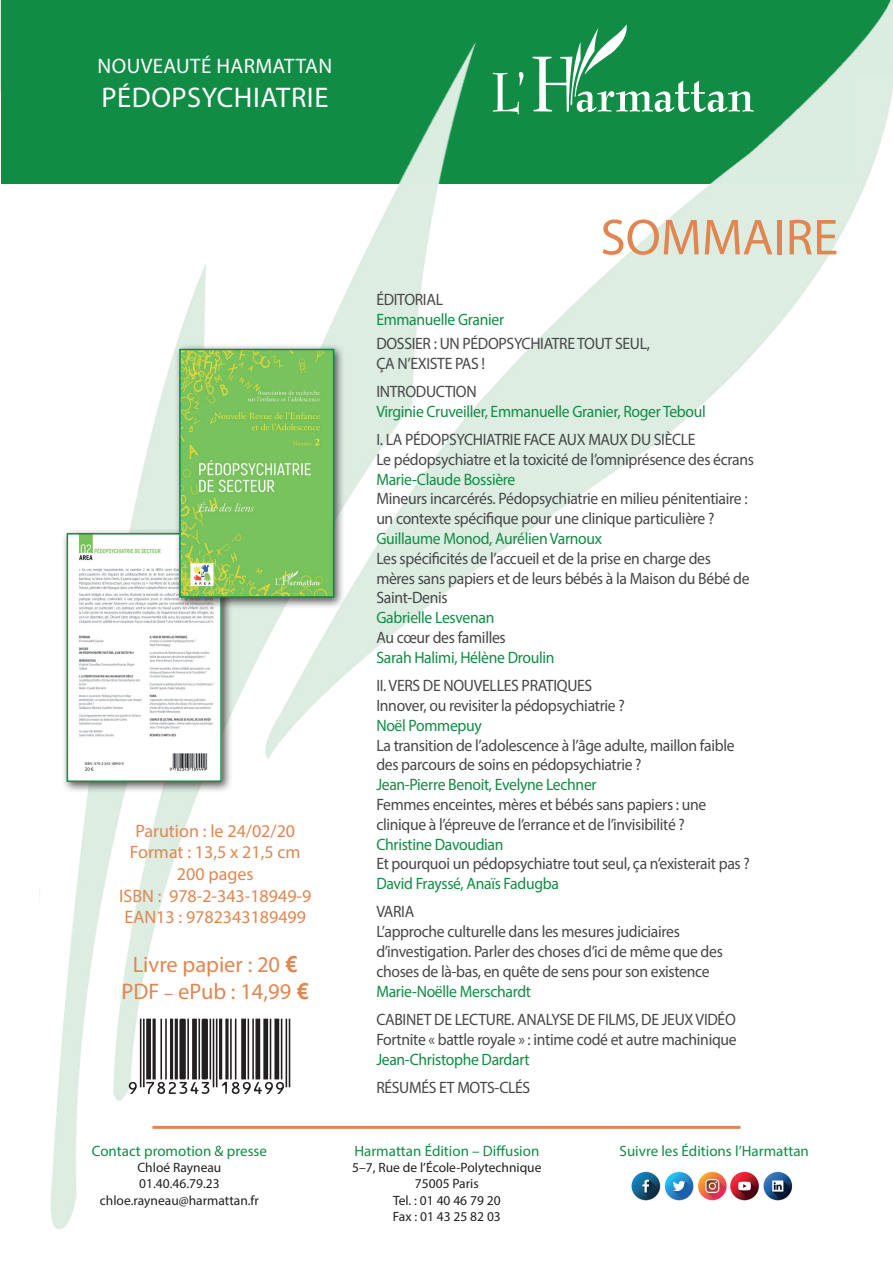
<style>
.page{position:relative;width:893px;height:1263px;background:#fff}
.page>*{position:absolute;margin:0;border:0;box-sizing:border-box;transform-origin:0 0}
.t1{font:51px "Myriad Pro";color:#e18651}
.t2{font:28.5px "Myriad Pro";color:#fff}
.t3{font:22.5px/27px "Myriad Pro";color:#e18651;text-align:center}
.t4{font:21px "Myriad Pro";letter-spacing:.02em;color:#fff}
.t5{font:18px/21.6px "Myriad Pro";color:#e18651;text-align:center}
.t6{font:16.5px/19.8px "Myriad Pro";letter-spacing:-.02em;color:#464748;scale:.95 1}
.t7{font:16.5px "Myriad Pro";letter-spacing:-.02em;color:#108c44;scale:.95 1}
.t8{font:15px "Myriad Pro";color:#108c44}
.t9{font:13.5px/16.2px "Myriad Pro";color:#231f20;text-align:center}
.s1{font-family:"Gadugi";font-weight:700}
.s2{font-size:18px}
</style>
<div class="page">
<div style="left:1px;top:0;width:853px;height:184px;background:#108c44"></div>
<img style="left:39px;top:0;width:854px;height:1229px">
<div style="left:61px;top:528px;width:172px;height:265px;background:#231f20;opacity:.75"></div>
<img style="left:70px;top:536px;width:149px;height:243px">
<div style="left:67px;top:533px;width:155px;height:249px;border:2px solid #108c44"></div>
<div style="left:174px;top:343px;width:172px;height:266px;background:#231f20;opacity:.75"></div>
<img style="left:182px;top:352px;width:149px;height:243px">
<div style="left:179px;top:349px;width:155px;height:249px;border:2px solid #108c44"></div>
<svg style="left:129px;top:1019px;width:161px;height:75px"></svg>
<p class="t4" style="left:98px;top:53px;width:236px">NOUVEAUTÉ HARMATTAN</p>
<h2 class="t2" style="left:101px;top:80px;width:16px">pédopsychiatrie</h2>
<p class="t5" style="left:119px;top:820px;width:194px">Parution : le 24/02/20<br>Format : 13,5 x 21,5 cm<br>200 pages<br>ISBN : 978-2-343-18949-9<br>EAN13 : 9782343189499</p>
<h3 class="t3" style="left:122px;top:950px;width:189px">Livre papier : 20 <span class="s1">€<br></span>PDF <span class="s2">–</span> ePub : 14,99 <span class="s1">€</span></h3>
<p class="t8" style="left:92px;top:1142px;width:177px">Contact promotion &amp; presse</p>
<p class="t9" style="left:100px;top:1159px;width:161px">Chloé Rayneau<br>01.40.46.79.23 chloe.rayneau@harmattan.fr</p>
<h1 class="t1" style="left:600px;top:206px;width:239px">SOMMAIRE</h1>
<p class="t6" style="left:376px;top:289px;width:72px">ÉDITORIAL</p>
<p class="t7" style="left:376px;top:309px;width:136px">Emmanuelle Granier</p>
<p class="t6" style="left:376px;top:333px;width:290px">DOSSIER : UN PÉDOPSYCHIATRE TOUT SEUL,<br>ÇA N’EXISTE PAS !</p>
<p class="t6" style="left:376px;top:381px;width:107px">INTRODUCTION</p>
<p class="t7" style="left:376px;top:401px;width:348px">Virginie Cruveiller, Emmanuelle Granier, Roger Teboul</p>
<p class="t6" style="left:376px;top:429px;width:399px">I. LA PÉDOPSYCHIATRIE FACE AUX MAUX DU SIÈCLE<br>Le pédopsychiatre et la toxicité de l’omniprésence des écrans</p>
<p class="t7" style="left:376px;top:469px;width:148px">Marie-Claude Bossière</p>
<p class="t6" style="left:376px;top:489px;width:392px">Mineurs incarcérés. Pédopsychiatrie en milieu pénitentiaire : un contexte spécifique pour une clinique particulière ?</p>
<p class="t7" style="left:376px;top:528px;width:239px">Guillaume Monod, Aurélien Varnoux</p>
<p class="t6" style="left:376px;top:548px;width:394px">Les spécificités de l’accueil et de la prise en charge des mères sans papiers et de leurs bébés à la Maison du Bébé de<br>Saint-Denis</p>
<p class="t7" style="left:376px;top:607px;width:126px">Gabrielle Lesvenan</p>
<p class="t6" style="left:376px;top:627px;width:138px">Au cœur des familles</p>
<p class="t7" style="left:376px;top:647px;width:189px">Sarah Halimi, Hélène Droulin</p>
<p class="t6" style="left:376px;top:675px;width:263px">II. VERS DE NOUVELLES PRATIQUES<br>Innover, ou revisiter la pédopsychiatrie ?</p>
<p class="t7" style="left:376px;top:715px;width:113px">Noël Pommepuy</p>
<p class="t6" style="left:376px;top:735px;width:379px">La transition de l’adolescence à l’âge adulte, maillon faible des parcours de soins en pédopsychiatrie ?</p>
<p class="t7" style="left:376px;top:774px;width:233px">Jean-Pierre Benoit, Evelyne Lechner</p>
<p class="t6" style="left:376px;top:794px;width:349px">Femmes enceintes, mères et bébés sans papiers : une clinique à l’épreuve de l’errance et de l’invisibilité ?</p>
<p class="t7" style="left:376px;top:834px;width:135px">Christine Davoudian</p>
<p class="t6" style="left:376px;top:854px;width:395px">Et pourquoi un pédopsychiatre tout seul, ça n’existerait pas ?</p>
<p class="t7" style="left:376px;top:873px;width:194px">David Frayssé, Anaïs Fadugba</p>
<p class="t6" style="left:376px;top:902px;width:366px">VARIA<br>L’approche culturelle dans les mesures judiciaires d’investigation. Parler des choses d’ici de même que des choses de là-bas, en quête de sens pour son existence</p>
<p class="t7" style="left:376px;top:981px;width:164px">Marie-Noëlle Merschardt</p>
<p class="t6" style="left:376px;top:1009px;width:381px">CABINET DE LECTURE. ANALYSE DE FILMS, DE JEUX VIDÉO<br>Fortnite « battle royale » : intime codé et autre machinique</p>
<p class="t7" style="left:376px;top:1049px;width:163px">Jean-Christophe Dardart</p>
<p class="t6" style="left:376px;top:1077px;width:164px">RÉSUMÉS ET MOTS-CLÉS</p>
<p class="t8" style="left:354px;top:1142px;width:187px">Harmattan Édition – Diffusion</p>
<p class="t9" style="left:352px;top:1159px;width:191px">5–7, Rue de l’École-Polytechnique<br>75005 Paris<br>Tel. : 01 40 46 79 20<br>Fax : 01 43 25 82 03</p>
<p class="t8" style="left:620px;top:1142px;width:191px">Suivre les Éditions l’Harmattan</p>
</div>
